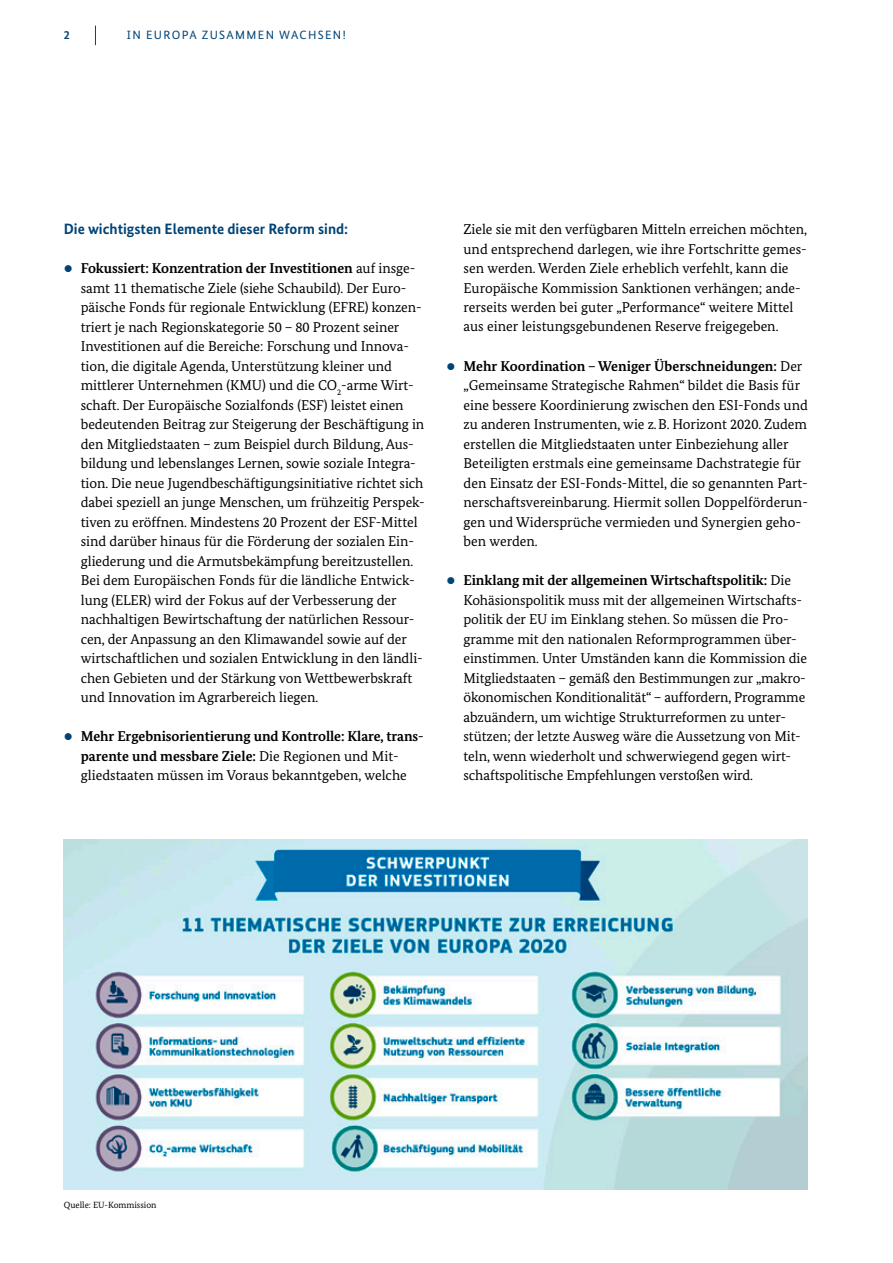
<style>
.page{position:relative;width:893px;height:1263px;background:#fff}
.page>*{position:absolute;margin:0;border:0;box-sizing:border-box;transform-origin:0 0}
.t1{font:700 15px "Bundes Sans";color:#004376}
.t2{font:14.25px/19.5px "Bundes Serif";letter-spacing:-.005em;color:#000}
.t3{font:700 14.25px/19.5px "Bundes Serif";letter-spacing:-.005em;color:#000}
.t4{font:12px "Bundes Sans";letter-spacing:.11em;color:#004376}
.t5{font:700 12px "Bundes Sans";color:#004376}
.t6{font:9px "Bundes Serif";color:#000}
.s1{font-weight:700}
.s2{font-weight:400}
</style>
<div class="page">
<svg style="left:95px;top:26px;width:1px;height:19px"></svg>
<img style="left:64px;top:839px;width:744px;height:351px">
<p class="t5" style="left:64px;top:28px;width:7px">2</p>
<p class="t4" style="left:127px;top:28px;width:220px">IN EUROPA ZUSAMMEN WACHSEN!</p>
<h4 class="t1" style="left:64px;top:220px;width:286px">Die wichtigsten Elemente dieser Reform sind:</h4>
<p class="t2" style="left:81px;top:258px;width:346px"><span class="s1">Fokussiert: Konzentration der Investitionen</span> auf insge&shy;samt 11 thematische Ziele (siehe Schaubild). Der Euro&shy;päische Fonds für regionale Entwicklung (EFRE) konzen&shy;triert je nach Regionskategorie 50 – 80 Prozent seiner Investitionen auf die Bereiche: Forschung und Innova&shy;tion, die digitale Agenda, Unterstützung kleiner und mittlerer Unternehmen (KMU) und die CO<sub>2</sub>-arme Wirt&shy;schaft. Der Europäische Sozialfonds (ESF) leistet einen bedeutenden Beitrag zur Steigerung der Beschäftigung in den Mitgliedstaaten – zum Beispiel durch Bildung, Aus-- bildung und lebenslanges Lernen, sowie soziale Integra&shy;tion. Die neue Jugendbeschäftigungsinitiative richtet sich dabei speziell an junge Menschen, um frühzeitig Perspek&shy;tiven zu eröffnen. Mindestens 20 Prozent der ESF-Mittel sind darüber hinaus für die Förderung der sozialen Ein&shy;gliederung und die Armutsbekämpfung bereitzustellen.<br>Bei dem Europäischen Fonds für die ländliche Entwick&shy;lung (ELER) wird der Fokus auf der Verbesserung der nachhaltigen Bewirtschaftung der natürlichen Ressour&shy;cen, der Anpassung an den Klimawandel sowie auf der wirtschaftlichen und sozialen Entwicklung in den ländli&shy;chen Gebieten und der Stärkung von Wettbewerbskraft und Innovation im Agrarbereich liegen.</p>
<p class="t3" style="left:81px;top:726px;width:344px">Mehr Ergebnisorientierung und Kontrolle: Klare, trans&shy;parente und messbare Ziele: <span class="s2">Die Regionen und Mit&shy;gliedstaaten müssen im Voraus bekanntgeben, welche</span></p>
<p class="t2" style="left:463px;top:219px;width:345px">Ziele sie mit den verfügbaren Mitteln erreichen möchten, und entsprechend darlegen, wie ihre Fortschritte gemes&shy;sen werden. Werden Ziele erheblich verfehlt, kann die Europäische Kommission Sanktionen verhängen; ande&shy;rerseits werden bei guter „Performance“ weitere Mittel aus einer leistungsgebundenen Reserve freigegeben.</p>
<p class="t2" style="left:463px;top:356px;width:346px"><span class="s1">Mehr Koordination – Weniger Überschneidungen:</span> Der „Gemeinsame Strategische Rahmen“ bildet die Basis für eine bessere Koordinierung zwischen den ESI-Fonds und zu anderen Instrumenten, wie z.B. Horizont 2020. Zudem erstellen die Mitgliedstaaten unter Einbeziehung aller Beteiligten erstmals eine gemeinsame Dachstrategie für den Einsatz der ESI-Fonds-Mittel, die so genannten Part&shy;nerschaftsvereinbarung. Hiermit sollen Doppelförderun&shy;gen und Widersprüche vermieden und Synergien geho&shy;ben werden.</p>
<p class="t2" style="left:463px;top:570px;width:345px"><span class="s1">Einklang mit der allgemeinen Wirtschaftspolitik:</span> Die Kohäsionspolitik muss mit der allgemeinen Wirtschafts&shy;politik der EU im Einklang stehen. So müssen die Pro&shy;gramme mit den nationalen Reformprogrammen über&shy;einstimmen. Unter Umständen kann die Kommission die Mitgliedstaaten – gemäß den Bestimmungen zur „makro&shy;ökonomischen Konditionalität“ – auffordern, Programme abzuändern, um wichtige Strukturreformen zu unter&shy;stützen; der letzte Ausweg wäre die Aussetzung von Mit&shy;teln, wenn wiederholt und schwerwiegend gegen wirt&shy;schaftspolitische Empfehlungen verstoßen wird.</p>
<p class="t6" style="left:64px;top:1199px;width:94px">Quelle: EU-Kommission</p>
</div>
